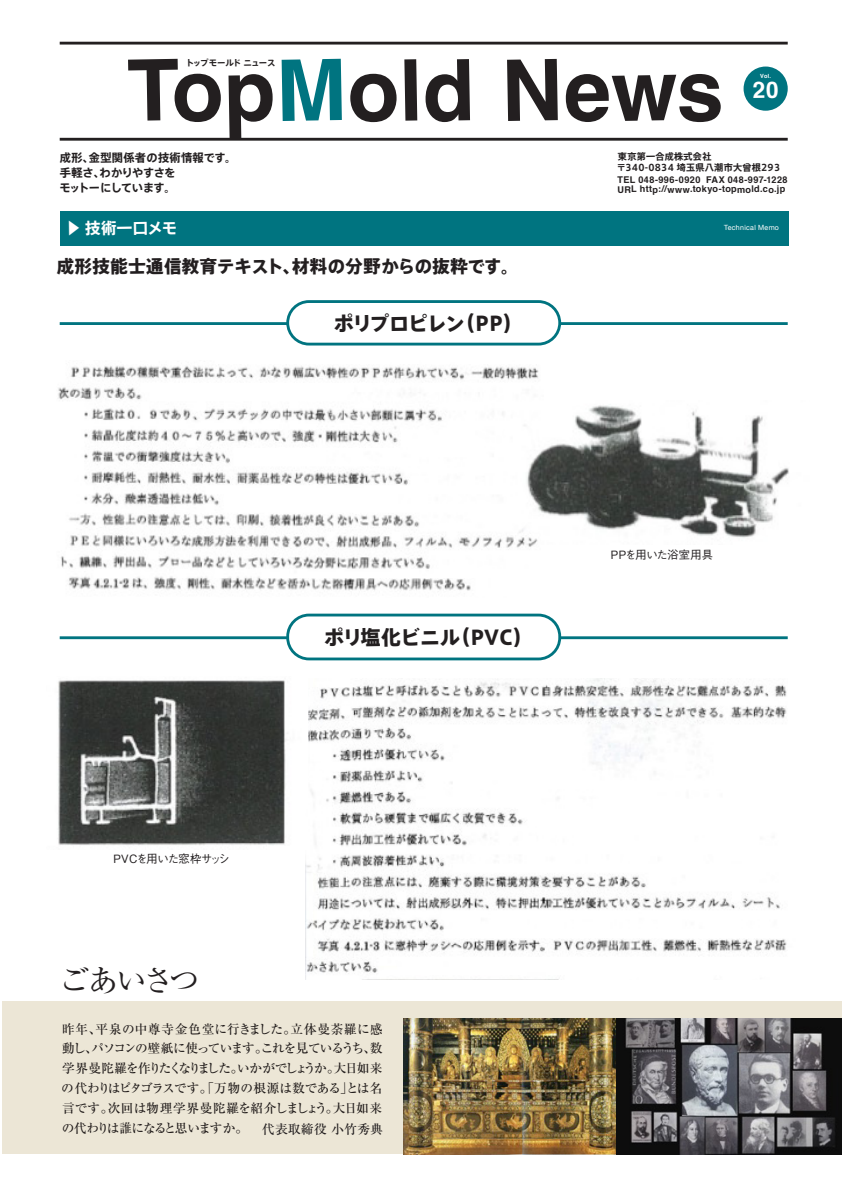
<style>
.page{position:relative;width:842px;height:1191px;background:#fff}
.page>*{position:absolute;margin:0;border:0;box-sizing:border-box;transform-origin:0 0}
.t1{font:700 85px "Helvetica";color:#231f20}
.t2{font:30.5px "Ryumin Pro";color:#231f20}
.t3{font:800 19.9px "Axis Std";color:#231f20}
.t4{font:800 17.6px "Axis Std";color:#231f20}
.t5{font:700 15.6px "Axis Std";color:#fff}
.t6{font:500 12.8px/19.7px "Ryumin Pro";color:#231f20;text-align:justify}
.t7{font:700 11.3px/14.6px "Axis Std";color:#231f20}
.t8{font:500 11.3px "Gothic BBB Pro";color:#231f20}
.t9{font:700 9.2px/9.9px "Helvetica";color:#231f20}
.t10{font:700 9.2px/11.8px "Axis Std";color:#231f20}
.t11{font:700 8.5px "Axis Std";color:#231f20}
.t12{font:7.1px "Helvetica Neue";color:#fff}
.t13{font:700 5.7px "Helvetica";color:#fff}
.s1{color:#007480}
.s2{font-family:"Koz Go Pr 6 N";font-weight:400}
</style>
<div class="page">
<img style="left:58px;top:366px;width:481px;height:225px">
<img style="left:507px;top:400px;width:282px;height:145px">
<img style="left:306px;top:679px;width:481px;height:294px">
<hr style="left:60px;top:322px;width:728px;height:3px;background:#007480">
<div style="left:2px;top:1001px;width:840px;height:153px;background:#ece6d6"></div>
<div style="left:743px;top:67px;width:45px;height:44px;background:#007480;border-radius:50%"></div>
<hr style="left:60px;top:138px;width:728px;height:3px;background:#231f20">
<hr style="left:60px;top:42px;width:728px;height:3px;background:#231f20">
<div style="left:60px;top:211px;width:728px;height:34px;background:#007480"></div>
<div style="left:288px;top:301px;width:272px;height:43px;background:#fff;border-radius:21px"></div>
<div style="left:286px;top:300px;width:275px;height:45px;border:3px solid #007480;border-radius:21px"></div>
<hr style="left:60px;top:636px;width:728px;height:3px;background:#007480">
<div style="left:288px;top:615px;width:272px;height:44px;background:#fff;border-radius:21px"></div>
<div style="left:286px;top:613px;width:275px;height:47px;border:3px solid #007480;border-radius:21px"></div>
<img style="left:404px;top:1018px;width:438px;height:136px">
<img style="left:58px;top:679px;width:249px;height:170px">
<p class="t11" style="left:186px;top:57px;width:91px;rotate:-1deg">トップモールドニュース</p>
<h1 class="t1" style="left:126px;top:27px;width:598px;rotate:-1deg">Top<span class="s1">M</span>old News</h1>
<p class="t13" style="left:760px;top:71px;width:12px;rotate:-1deg">Vol.</p>
<p class="t7" style="left:59px;top:151px;width:179px;rotate:-1deg">成形、金型関係者の技術情報です。手軽さ、わかりやすさを<br>モットーにしています。</p>
<p class="t10" style="left:617px;top:151px;width:165px;rotate:-1deg">東京第一合成株式会社<br>〒340-0834 埼玉県八潮市大曾根293</p>
<p class="t9" style="left:617px;top:176px;width:172px;rotate:-1deg">TEL 048-996-0920 FAX 048-997-1228<br>URL http://www.tokyo-topmold.co.jp</p>
<p class="t5" style="left:65px;top:217px;width:113px;rotate:-1deg"><span class="s2">▶</span> 技術一口メモ</p>
<p class="t12" style="left:724px;top:223px;width:57px;rotate:-1deg">Technical Memo</p>
<h3 class="t4" style="left:57px;top:256px;width:463px;rotate:-1deg">成形技能士通信教育テキスト、材料の分野からの抜粋です。</h3>
<h3 class="t3" style="left:334px;top:310px;width:190px;rotate:-1deg">ポリプロピレン（PP）</h3>
<p class="t8" style="left:113px;top:851px;width:118px;rotate:-1deg">PVCを用いた窓枠サッシ</p>
<h2 class="t2" style="left:59px;top:957px;width:142px;rotate:-1deg">ごあいさつ</h2>
<h3 class="t3" style="left:324px;top:624px;width:210px;rotate:-1deg">ポリ塩化ビニル（PVC）</h3>
<p class="t6" style="left:60px;top:1020px;width:324px;rotate:-1deg">昨年、平泉の中尊寺金色堂に行きました。立体曼荼羅に感動し、パソコンの壁紙に使っています。これを見ているうち、数学界曼陀羅を作りたくなりました。いかがでしょうか。大日如来の代わりはピタゴラスです。「万物の根源は数である」とは名言です。次回は物理学界曼陀羅を紹介しましょう。大日如来の代わりは誰になると思いますか。 代表取締役小竹秀典</p>
<p class="t8" style="left:611px;top:546px;width:104px;rotate:-1deg">PPを用いた浴室用具</p>
</div>
